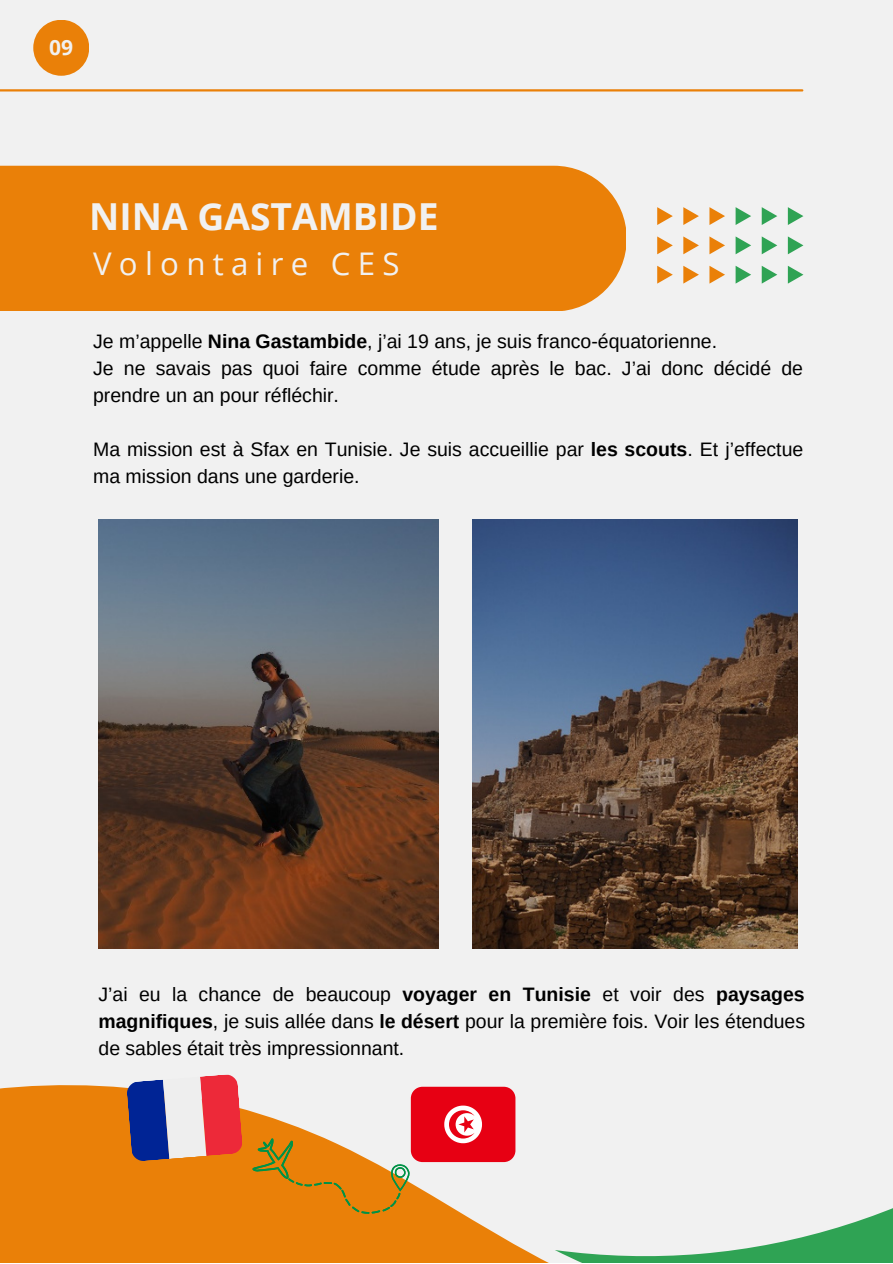
<style>
.page{position:relative;width:893px;height:1264px;background:#fff}
.page>*{position:absolute;margin:0;border:0;box-sizing:border-box;transform-origin:0 0}
.t1{font:700 37.2px "Open Sans";color:#f1f1f1}
.t2{font:31.2px "Open Sans";letter-spacing:.23em;color:#f1f1f1}
.t3{font:700 21px "Open Sans";color:#f1f1f1}
.t4{font:19.5px/27px "Arimo";color:#000}
.s1{font-weight:700}
</style>
<div class="page">
<div style="left:0;top:0;width:892px;height:1262px;background:#f1f1f1"></div>
<hr style="left:0;top:89px;width:802px;height:2px;background:#ea8008">
<svg style="left:0;top:1085px;width:547px;height:177px;fill:#ea8008"></svg>
<svg style="left:555px;top:1208px;width:337px;height:54px"></svg>
<svg style="left:787px;top:207px;width:16px;height:18px"></svg>
<svg style="left:787px;top:236px;width:16px;height:18px"></svg>
<svg style="left:787px;top:266px;width:16px;height:17px"></svg>
<svg style="left:761px;top:207px;width:16px;height:18px"></svg>
<svg style="left:761px;top:236px;width:16px;height:18px"></svg>
<svg style="left:761px;top:266px;width:16px;height:17px"></svg>
<svg style="left:735px;top:207px;width:16px;height:18px"></svg>
<svg style="left:735px;top:236px;width:16px;height:18px"></svg>
<svg style="left:735px;top:266px;width:16px;height:17px"></svg>
<svg style="left:657px;top:207px;width:68px;height:76px"></svg>
<div style="left:0;top:166px;width:626px;height:145px;background:#ea8008"></div>
<img style="left:472px;top:519px;width:325px;height:429px">
<img style="left:98px;top:519px;width:340px;height:429px">
<div style="left:33px;top:20px;width:56px;height:56px;background:#ea8008;border-radius:50%"></div>
<svg style="left:126px;top:1074px;width:117px;height:87px"></svg>
<svg style="left:252px;top:1138px;width:158px;height:75px;background:#db912d"></svg>
<div style="left:411px;top:1086px;width:104px;height:76px;background:#e70013;border-radius:12px"></div>
<svg style="left:444px;top:1105px;width:38px;height:38px"></svg>
<p class="t3" style="left:49px;top:32px;width:25px">02</p>
<p class="t3" style="left:61px;top:32px;width:13px">9</p>
<p class="t1" style="left:89px;top:190px;width:351px">NINA GASTAMBIDE</p>
<p class="t2" style="left:93px;top:242px;width:308px">Volontaire CES</p>
<p class="t4" style="left:93px;top:327px;width:625px">Je m’appelle <span class="s1">Nina Gastambide</span>, j’ai 19 ans, je suis franco-équatorienne.</p>
<p class="t4" style="left:93px;top:354px;width:711px">Je ne savais pas quoi faire comme étude après le bac. J’ai donc décidé de prendre un an pour réfléchir.</p>
<p class="t4" style="left:93px;top:435px;width:711px">Ma mission est à Sfax en Tunisie. Je suis accueillie par <span class="s1">les scouts</span>. Et j’effectue ma mission dans une garderie.</p>
<p class="t4" style="left:98px;top:980px;width:708px;text-align:justify">J’ai eu la chance de beaucoup <span class="s1">voyager en Tunisie</span> et voir des <span class="s1">paysages magnifiques</span>, je suis allée dans <span class="s1">le désert</span> pour la première fois. Voir les étendues de sables était très impressionnant.</p>
</div>
